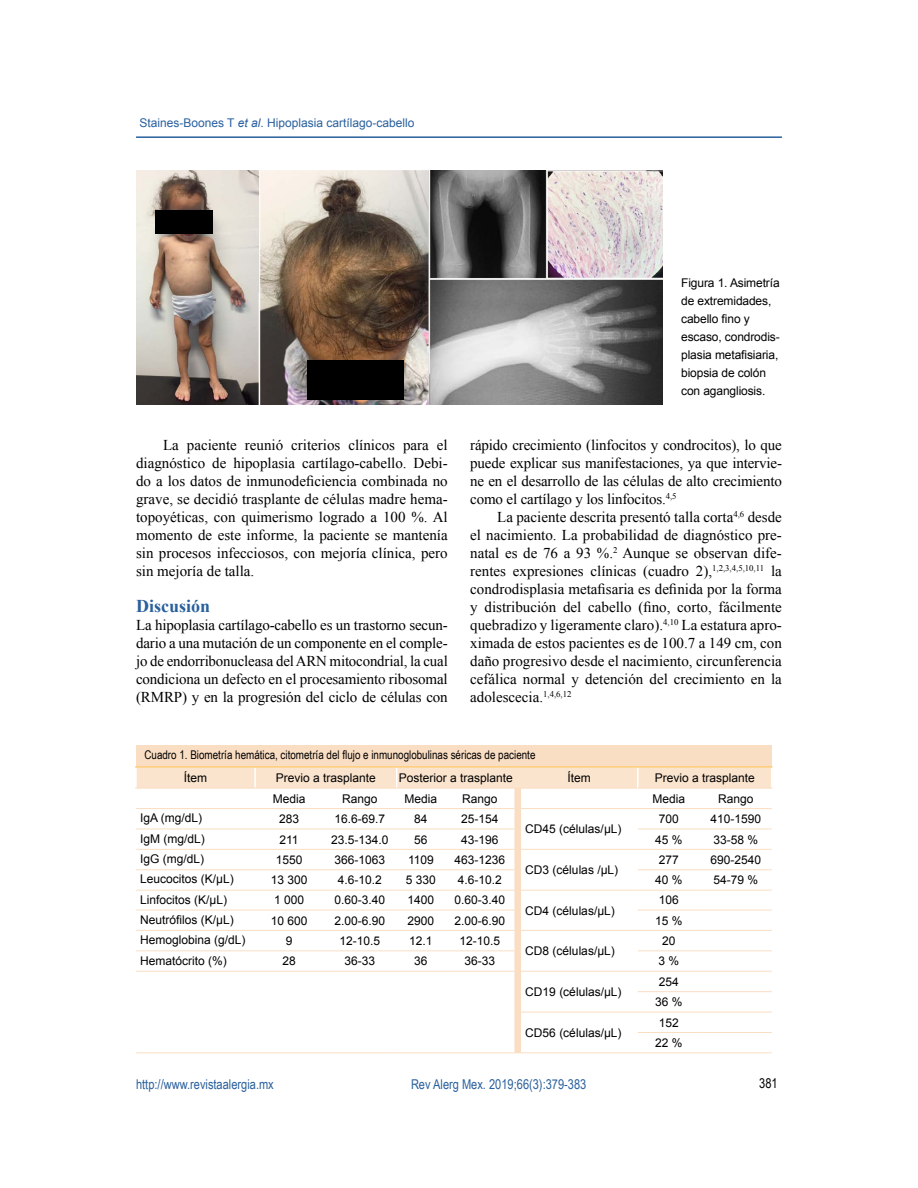
<style>
.page{position:relative;width:918px;height:1188px;background:#fff}
.page>*{position:absolute;margin:0;border:0;box-sizing:border-box;transform-origin:0 0}
.t1{font:700 18px "Times New Roman";color:#29609d}
.t2{font:15px/18px "Times New Roman";letter-spacing:-.005em;color:#000;text-align:justify}
.t3{font:13.5px "Arial Narrow";color:#29609d}
.t4{font:13.5px "Arial Narrow";color:#000}
.t5{font:12px/18px "Arial";color:#000;text-align:center}
.t6{font:12px "Arial Narrow";color:#000}
.t7{font:12px "Arial";color:#29609d}
.s1{font-style:italic}
</style>
<div class="page">
<hr style="left:136px;top:136px;width:646px;height:2px;background:#29609d">
<div style="left:136px;top:746px;width:636px;height:21px;background:#fadec4"></div>
<hr style="left:135px;top:788px;width:120px;height:1px;background:#fadec4">
<hr style="left:135px;top:766px;width:120px;height:2px;background:#ffce7b">
<svg style="left:136px;top:766px;width:636px;height:288px"></svg>
<img style="left:136px;top:171px;width:526px;height:233px">
<div style="left:308px;top:360px;width:96px;height:40px;background:#000"></div>
<div style="left:156px;top:210px;width:57px;height:23px;background:#000"></div>
<p class="t7" style="left:139px;top:115px;width:277px">Staines-Boones T <span class="s1">et al</span>. Hipoplasia cartílago-cabello</p>
<p class="t2" style="left:136px;top:436px;width:313px;text-indent:27px">La paciente reunió criterios clínicos para el diagnóstico de hipoplasia cartílago-cabello. Debi&shy;do a los datos de inmunodeficiencia combinada no grave, se decidió trasplante de células madre hema&shy;topoyéticas, con quimerismo logrado a 100 %. Al momento de este informe, la paciente se mantenía sin procesos infecciosos, con mejoría clínica, pero sin mejoría de talla.</p>
<p class="t1" style="left:136px;top:593px;width:76px">Discusión</p>
<p class="t2" style="left:136px;top:616px;width:313px">La hipoplasia cartílago-cabello es un trastorno secun&shy;dario a una mutación de un componente en el comple&shy;jo de endorribonucleasa del ARN mitocondrial, la cual condiciona un defecto en el procesamiento ribosomal (RMRP) y en la progresión del ciclo de células con</p>
<p class="t5" style="left:681px;top:274px;width:100px;text-align:left">Figura 1. Asimetría de extremidades, cabello fino y escaso, condrodis&shy;plasia metafisiaria, biopsia de colón con agangliosis.</p>
<p class="t2" style="left:470px;top:436px;width:313px">rápido crecimiento (linfocitos y condrocitos), lo que puede explicar sus manifestaciones, ya que intervie&shy;ne en el desarrollo de las células de alto crecimiento como el cartílago y los linfocitos.<sup>4,5</sup></p>
<p class="t2" style="left:470px;top:508px;width:313px;text-indent:27px">La paciente descrita presentó talla corta<sup>4,6</sup> desde el nacimiento. La probabilidad de diagnóstico pre&shy;natal es de 76 a 93 %.<sup>2</sup> Aunque se observan dife&shy;rentes expresiones clínicas (cuadro 2),<sup>1,2,3,4,5,10,11</sup> la condrodisplasia metafisaria es definida por la forma y distribución del cabello (fino, corto, fácilmente quebradizo y ligeramente claro).<sup>4,10</sup> La estatura apro&shy;ximada de estos pacientes es de 100.7 a 149 cm, con daño progresivo desde el nacimiento, circunferencia cefálica normal y detención del crecimiento en la adolescecia.<sup>1,4,6,12</sup></p>
<p class="t6" style="left:144px;top:746px;width:393px">Cuadro 1. Biometría hemática, citometría del flujo e inmunoglobulinas séricas de paciente</p>
<p class="t5" style="left:184px;top:769px;width:25px">Ítem</p>
<p class="t5" style="left:276px;top:769px;width:102px">Previo a trasplante</p>
<p class="t5" style="left:399px;top:769px;width:116px">Posterior a trasplante</p>
<p class="t5" style="left:567px;top:769px;width:25px">Ítem</p>
<p class="t5" style="left:655px;top:769px;width:102px">Previo a trasplante</p>
<p class="t5" style="left:273px;top:789px;width:34px">Media</p>
<p class="t5" style="left:342px;top:789px;width:37px">Rango</p>
<p class="t5" style="left:405px;top:789px;width:34px">Media</p>
<p class="t5" style="left:462px;top:789px;width:37px">Rango</p>
<p class="t5" style="left:652px;top:789px;width:34px">Media</p>
<p class="t5" style="left:718px;top:789px;width:37px">Rango</p>
<p class="t5" style="left:140px;top:809px;width:64px">IgA (mg/dL)</p>
<p class="t5" style="left:279px;top:810px;width:22px">283</p>
<p class="t5" style="left:335px;top:810px;width:52px">16.6-69.7</p>
<p class="t5" style="left:414px;top:810px;width:15px">84</p>
<p class="t5" style="left:461px;top:810px;width:39px">25-154</p>
<p class="t5" style="left:525px;top:820px;width:98px">CD45 (células/μL)</p>
<p class="t5" style="left:659px;top:810px;width:22px">700</p>
<p class="t5" style="left:710px;top:810px;width:52px">410-1590</p>
<p class="t5" style="left:140px;top:829px;width:66px">IgM (mg/dL)</p>
<p class="t5" style="left:280px;top:830px;width:21px">211</p>
<p class="t5" style="left:331px;top:830px;width:59px">23.5-134.0</p>
<p class="t5" style="left:414px;top:830px;width:15px">56</p>
<p class="t5" style="left:461px;top:830px;width:39px">43-196</p>
<p class="t5" style="left:655px;top:830px;width:29px">45 %</p>
<p class="t5" style="left:713px;top:830px;width:46px">33-58 %</p>
<p class="t5" style="left:140px;top:850px;width:66px">IgG (mg/dL)</p>
<p class="t5" style="left:276px;top:851px;width:28px">1550</p>
<p class="t5" style="left:335px;top:851px;width:52px">366-1063</p>
<p class="t5" style="left:408px;top:851px;width:27px">1109</p>
<p class="t5" style="left:454px;top:851px;width:52px">463-1236</p>
<p class="t5" style="left:525px;top:861px;width:94px">CD3 (células /μL)</p>
<p class="t5" style="left:659px;top:851px;width:22px">277</p>
<p class="t5" style="left:710px;top:851px;width:52px">690-2540</p>
<p class="t5" style="left:140px;top:870px;width:95px">Leucocitos (K/μL)</p>
<p class="t5" style="left:271px;top:871px;width:38px">13 300</p>
<p class="t5" style="left:338px;top:871px;width:46px">4.6-10.2</p>
<p class="t5" style="left:406px;top:871px;width:32px">5 330</p>
<p class="t5" style="left:458px;top:871px;width:46px">4.6-10.2</p>
<p class="t5" style="left:655px;top:871px;width:29px">40 %</p>
<p class="t5" style="left:713px;top:871px;width:46px">54-79 %</p>
<p class="t5" style="left:140px;top:890px;width:88px">Linfocitos (K/μL)</p>
<p class="t5" style="left:274px;top:891px;width:32px">1 000</p>
<p class="t5" style="left:335px;top:891px;width:52px">0.60-3.40</p>
<p class="t5" style="left:408px;top:891px;width:28px">1400</p>
<p class="t5" style="left:454px;top:891px;width:52px">0.60-3.40</p>
<p class="t5" style="left:525px;top:901px;width:91px">CD4 (células/μL)</p>
<p class="t5" style="left:659px;top:891px;width:22px">106</p>
<p class="t5" style="left:140px;top:910px;width:95px">Neutrófilos (K/μL)</p>
<p class="t5" style="left:271px;top:911px;width:38px">10 600</p>
<p class="t5" style="left:335px;top:911px;width:52px">2.00-6.90</p>
<p class="t5" style="left:408px;top:911px;width:28px">2900</p>
<p class="t5" style="left:454px;top:911px;width:52px">2.00-6.90</p>
<p class="t5" style="left:655px;top:911px;width:29px">15 %</p>
<p class="t5" style="left:140px;top:931px;width:107px">Hemoglobina (g/dL)</p>
<p class="t5" style="left:286px;top:932px;width:8px">9</p>
<p class="t5" style="left:340px;top:932px;width:42px">12-10.5</p>
<p class="t5" style="left:409px;top:932px;width:25px">12.1</p>
<p class="t5" style="left:459px;top:932px;width:42px">12-10.5</p>
<p class="t5" style="left:525px;top:942px;width:91px">CD8 (células/μL)</p>
<p class="t5" style="left:662px;top:932px;width:15px">20</p>
<p class="t5" style="left:140px;top:951px;width:88px">Hematócrito (%)</p>
<p class="t5" style="left:282px;top:952px;width:15px">28</p>
<p class="t5" style="left:345px;top:952px;width:32px">36-33</p>
<p class="t5" style="left:414px;top:952px;width:15px">36</p>
<p class="t5" style="left:464px;top:952px;width:32px">36-33</p>
<p class="t5" style="left:658px;top:952px;width:22px">3 %</p>
<p class="t5" style="left:525px;top:983px;width:98px">CD19 (células/μL)</p>
<p class="t5" style="left:655px;top:971px;width:29px;line-height:20.4px">254<br>36 %</p>
<p class="t5" style="left:525px;top:1024px;width:98px">CD56 (células/μL)</p>
<p class="t5" style="left:655px;top:1012px;width:29px;line-height:20.4px">152<br>22 %</p>
<p class="t3" style="left:136px;top:1074px;width:139px">http://www.revistaalergia.mx</p>
<p class="t3" style="left:411px;top:1075px;width:177px">Rev Alerg Mex. 2019;66(3):379-383</p>
<p class="t4" style="left:759px;top:1074px;width:20px">381</p>
</div>
